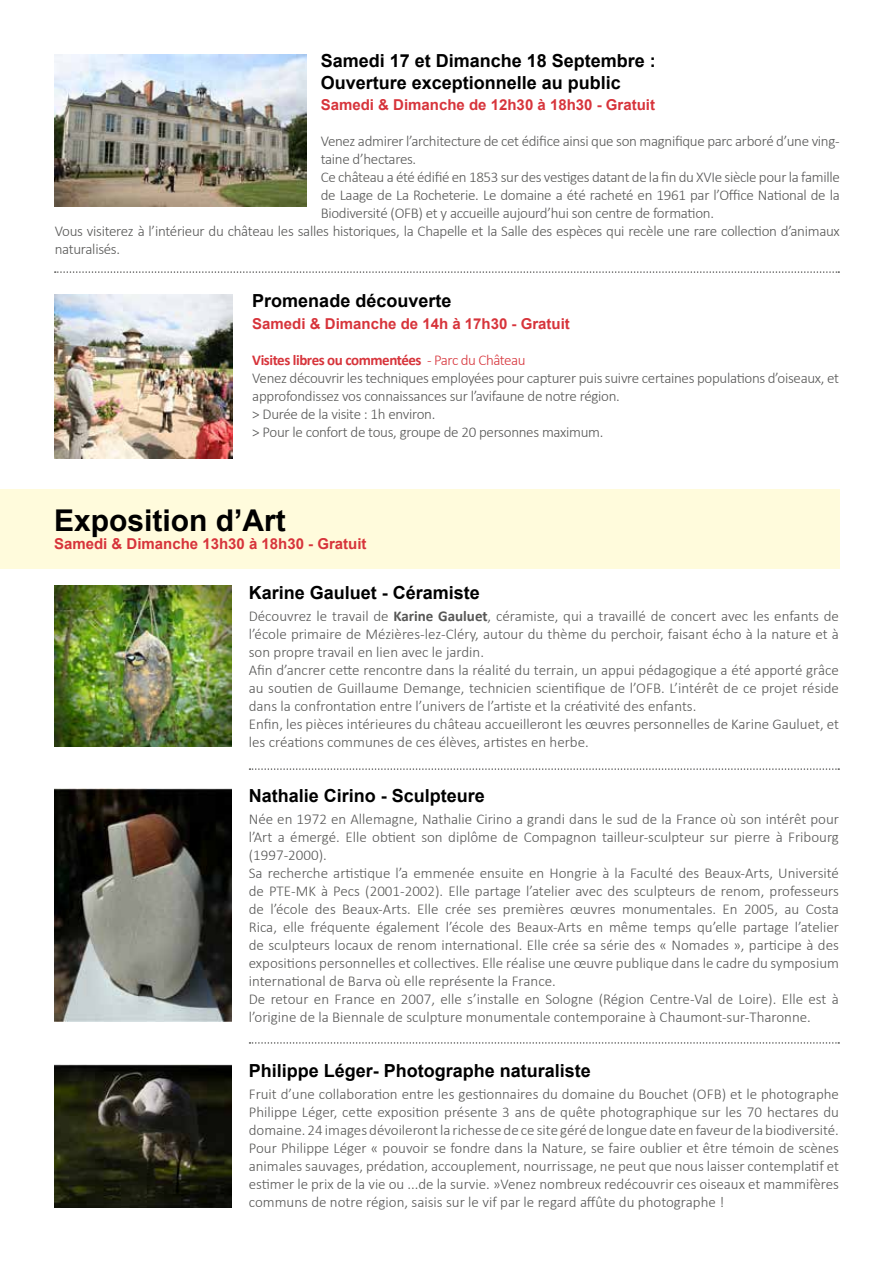
<style>
.page{position:relative;width:893px;height:1263px;background:#fff}
.page>*{position:absolute;margin:0;border:0;box-sizing:border-box;transform-origin:0 0}
.t1{font:700 30px "Arial";color:#000}
.t2{font:700 18px/21.6px "Arial";color:#000}
.t3{font:300 15px/18px "Calibri";color:#575756}
.t4{font:300 15px/18px "Calibri";letter-spacing:-.02em;color:#575756}
.t5{font:700 15px "Arial";color:#d7343b}
.s1{font-weight:700;color:#d7343b}
.s2{color:#d7343b}
.s3{font-weight:700}
</style>
<div class="page">
<div style="left:0;top:489px;width:840px;height:80px;background:#fffbdc"></div>
<img style="left:54px;top:54px;width:252px;height:152px">
<img style="left:54px;top:294px;width:178px;height:164px">
<svg style="left:55px;top:271px;width:784px;height:2px"></svg>
<svg style="left:249px;top:768px;width:590px;height:2px"></svg>
<svg style="left:249px;top:1042px;width:590px;height:2px"></svg>
<img style="left:54px;top:586px;width:177px;height:161px">
<img style="left:54px;top:789px;width:177px;height:233px">
<img style="left:54px;top:1064px;width:177px;height:143px">
<p class="t2" style="left:321px;top:50px;width:337px">Samedi 17 et Dimanche 18 Septembre :<br>Ouverture exceptionnelle au public</p>
<p class="t5" style="left:321px;top:94px;width:336px">Samedi &amp; Dimanche de 12h30 à 18h30 - Gratuit</p>
<p class="t4" style="left:321px;top:132px;width:521px">Venez admirer l’architecture de cet édifice ainsi que son magnifique parc arboré d’une ving-</p>
<p class="t4" style="left:321px;top:150px;width:97px">taine d’hectares.</p>
<p class="t4" style="left:321px;top:168px;width:521px">Ce château a été édifié en 1853 sur des vestiges datant de la fin du XVIe siècle pour la famille</p>
<p class="t4" style="left:321px;top:186px;width:521px">de Laage de La Rocheterie. Le domaine a été racheté en 1961 par l’Office National de la</p>
<p class="t4" style="left:321px;top:204px;width:395px">Biodiversité (OFB) et y accueille aujourd’hui son centre de formation.</p>
<p class="t4" style="left:55px;top:222px;width:787px">Vous visiterez à l’intérieur du château les salles historiques, la Chapelle et la Salle des espèces qui recèle une rare collection d’animaux</p>
<p class="t4" style="left:55px;top:240px;width:67px">naturalisés.</p>
<p class="t2" style="left:252px;top:290px;width:201px">Promenade découverte</p>
<p class="t5" style="left:252px;top:313px;width:319px">Samedi &amp; Dimanche de 14h à 17h30 - Gratuit</p>
<p class="t4" style="left:252px;top:351px;width:588px"><span class="s1">Visites libres ou commentées</span> <span class="s2">- Parc du Château<br></span>Venez découvrir les techniques employées pour capturer puis suivre certaines populations d’oiseaux, et approfondissez vos connaissances sur l’avifaune de notre région.<br>&gt; Durée de la visite : 1h environ.<br>&gt; Pour le confort de tous, groupe de 20 personnes maximum.</p>
<h1 class="t1" style="left:54px;top:499px;width:233px">Exposition d’Art</h1>
<p class="t5" style="left:54px;top:533px;width:314px">Samedi &amp; Dimanche 13h30 à 18h30 - Gratuit</p>
<p class="t2" style="left:249px;top:582px;width:233px">Karine Gauluet - Céramiste</p>
<p class="t3" style="left:249px;top:607px;width:592px">Découvrez le travail de <span class="s3">Karine Gauluet</span>, céramiste, qui a travaillé de concert avec les enfants de l’école primaire de Mézières-lez-Cléry, autour du thème du perchoir, faisant écho à la nature et à son propre travail en lien avec le jardin.<br>Afin d’ancrer cette rencontre dans la réalité du terrain, un appui pédagogique a été apporté grâce au soutien de Guillaume Demange, technicien scientifique de l’OFB. L’intérêt de ce projet réside dans la confrontation entre l’univers de l’artiste et la créativité des enfants.<br>Enfin, les pièces intérieures du château accueilleront les œuvres personnelles de Karine Gauluet, et les créations communes de ces élèves, artistes en herbe.</p>
<p class="t2" style="left:249px;top:785px;width:238px">Nathalie Cirino - Sculpteure</p>
<p class="t3" style="left:249px;top:809px;width:592px">Née en 1972 en Allemagne, Nathalie Cirino a grandi dans le sud de la France où son intérêt pour l’Art a émergé. Elle obtient son diplôme de Compagnon tailleur-sculpteur sur pierre à Fribourg (1997-2000).<br>Sa recherche artistique l’a emmenée ensuite en Hongrie à la Faculté des Beaux-Arts, Université de PTE-MK à Pecs (2001-2002). Elle partage l’atelier avec des sculpteurs de renom, professeurs de l’école des Beaux-Arts. Elle crée ses premières œuvres monumentales. En 2005, au Costa Rica, elle fréquente également l’école des Beaux-Arts en même temps qu’elle partage l’atelier de sculpteurs locaux de renom international. Elle crée sa série des « Nomades », participe à des expositions personnelles et collectives. Elle réalise une œuvre publique dans le cadre du symposium international de Barva où elle représente la France.<br>De retour en France en 2007, elle s’installe en Sologne (Région Centre-Val de Loire). Elle est à l’origine de la Biennale de sculpture monumentale contemporaine à Chaumont-sur-Tharonne.</p>
<p class="t2" style="left:249px;top:1060px;width:344px">Philippe Léger- Photographe naturaliste</p>
<p class="t3" style="left:249px;top:1085px;width:592px;text-align:justify">Fruit d’une collaboration entre les gestionnaires du domaine du Bouchet (OFB) et le photographe Philippe Léger, cette exposition présente 3 ans de quête photographique sur les 70 hectares du domaine. 24 images dévoileront la richesse de ce site géré de longue date en faveur de la biodiversité.<br>Pour Philippe Léger « pouvoir se fondre dans la Nature, se faire oublier et être témoin de scènes animales sauvages, prédation, accouplement, nourrissage, ne peut que nous laisser contemplatif et estimer le prix de la vie ou ...de la survie. »Venez nombreux redécouvrir ces oiseaux et mammifères communs de notre région, saisis sur le vif par le regard affûte du photographe !</p>
</div>
